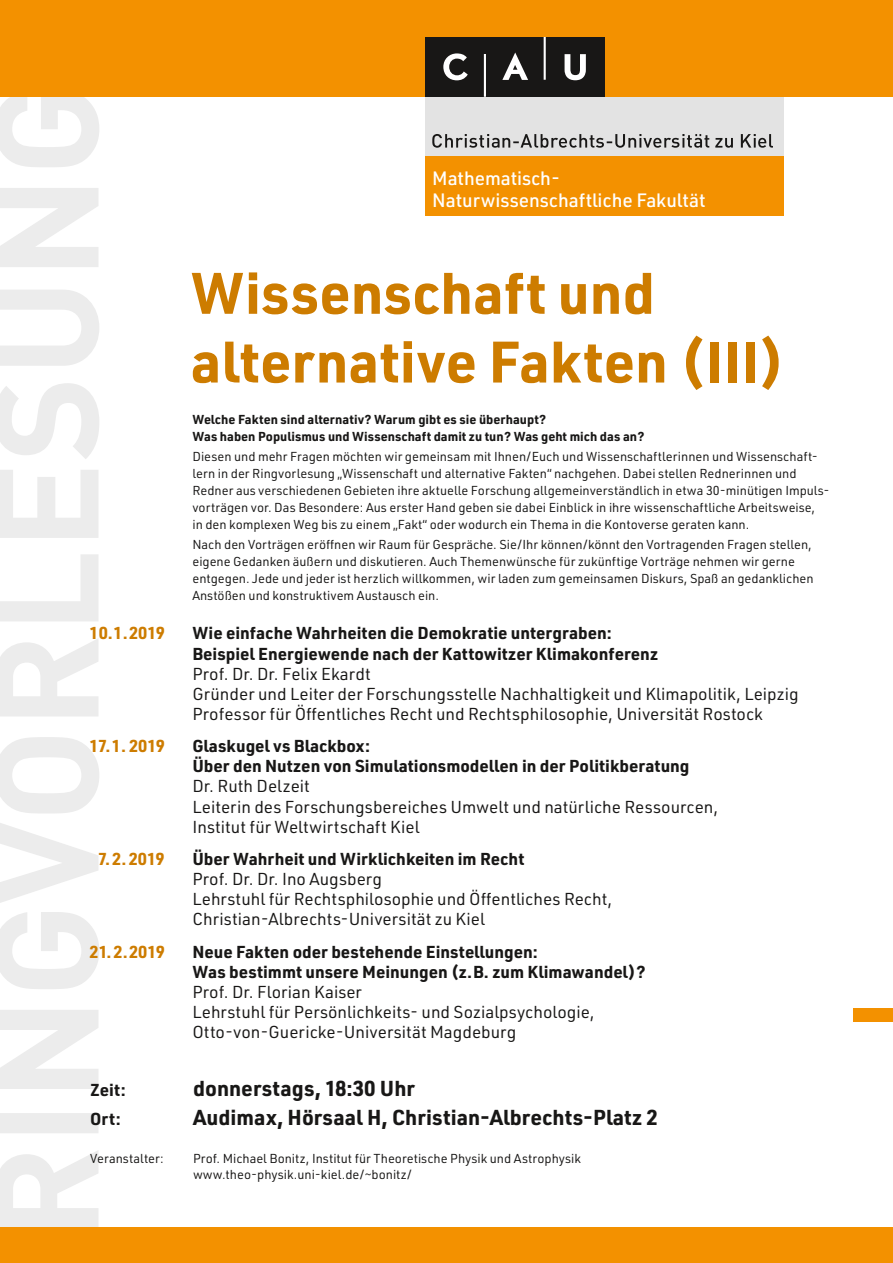
<style>
.page{position:relative;width:893px;height:1263px;background:#fff}
.page>*{position:absolute;margin:0;border:0;box-sizing:border-box;transform-origin:0 0}
.t1{font:700 57.3px/68.7px "URWDIN";color:#cd7c00}
.t2{font:700 21.15px "URWDIN";color:#181716}
.t3{font:500 19.05px/22.6px "URWDIN";letter-spacing:-.005em;color:#fff}
.t4{font:16.95px/20.1px "URWDIN";color:#181716}
.t5{font:700 16.95px/20.1px "URWDIN";color:#181716}
.t6{font:700 16.95px "URWDIN";color:#cd7c00}
.t7{font:12.75px/17px "URWDIN";color:#181716}
.t8{font:700 12.75px/17px "URWDIN";color:#181716}
</style>
<div class="page">
<svg style="left:0;top:97px;width:99px;height:1130px"></svg>
<div style="left:0;top:0;width:893px;height:97px;background:#f39100"></div>
<div style="left:0;top:1227px;width:893px;height:36px;background:#f39100"></div>
<div style="left:425px;top:97px;width:359px;height:59px;background:#e3e3e3"></div>
<svg style="left:432px;top:134px;width:341px;height:14px"></svg>
<div style="left:425px;top:37px;width:179px;height:60px;background:#181716"></div>
<svg style="left:443px;top:53px;width:25px;height:27px"></svg>
<svg style="left:502px;top:53px;width:26px;height:27px"></svg>
<svg style="left:565px;top:54px;width:21px;height:26px"></svg>
<hr style="left:484px;top:54px;width:2px;height:43px;background:#fff">
<hr style="left:544px;top:37px;width:2px;height:43px;background:#fff">
<div style="left:425px;top:156px;width:359px;height:60px;background:#f39100"></div>
<div style="left:854px;top:1008px;width:39px;height:13px;background:#f39100"></div>
<h3 class="t3" style="left:432px;top:166px;width:275px">Mathematisch-<br>Naturwissenschaftliche Fakultät</h3>
<h1 class="t1" style="left:191px;top:256px;width:596px">Wissenschaft und alternative Fakten (III)</h1>
<p class="t8" style="left:192px;top:410px;width:454px">Welche Fakten sind alternativ? Warum gibt es sie überhaupt?<br>Was haben Populismus und Wissenschaft damit zu tun? Was geht mich das an?</p>
<p class="t7" style="left:192px;top:448px;width:638px">Diesen und mehr Fragen möchten wir gemeinsam mit Ihnen/Euch und Wissenschaftlerinnen und Wissenschaft&shy;lern in der Ringvorlesung „Wissenschaft und alternative Fakten“ nachgehen. Dabei stellen Rednerinnen und Redner aus verschiedenen Gebieten ihre aktuelle Forschung allgemeinverständlich in etwa 30-minütigen Impuls&shy;vorträgen vor. Das Besondere: Aus erster Hand geben sie dabei Einblick in ihre wissenschaftliche Arbeitsweise,<br>in den komplexen Weg bis zu einem „Fakt“ oder wodurch ein Thema in die Kontoverse geraten kann.</p>
<p class="t7" style="left:192px;top:535px;width:623px">Nach den Vorträgen eröffnen wir Raum für Gespräche. Sie/Ihr können/könnt den Vortragenden Fragen stellen, eigene Gedanken äußern und diskutieren. Auch Themenwünsche für zukünftige Vorträge nehmen wir gerne entgegen. Jede und jeder ist herzlich willkommen, wir laden zum gemeinsamen Diskurs, Spaß an gedanklichen Anstößen und konstruktivem Austausch ein.</p>
<h3 class="t6" style="left:90px;top:622px;width:77px">10.1.2019</h3>
<h3 class="t5" style="left:192px;top:622px;width:467px">Wie einfache Wahrheiten die Demokratie untergraben:<br>Beispiel Energiewende nach der Kattowitzer Klimakonferenz</h3>
<h3 class="t4" style="left:192px;top:663px;width:608px">Prof. Dr. Dr. Felix Ekardt<br>Gründer und Leiter der Forschungsstelle Nachhaltigkeit und Klimapolitik, Leipzig<br>Professor für Öffentliches Recht und Rechtsphilosophie, Universität Rostock</h3>
<h3 class="t6" style="left:90px;top:734px;width:77px">17.1. 2019</h3>
<h3 class="t5" style="left:192px;top:735px;width:499px">Glaskugel vs Blackbox:<br>Über den Nutzen von Simulationsmodellen in der Politikberatung</h3>
<h3 class="t4" style="left:192px;top:776px;width:527px">Dr. Ruth Delzeit<br>Leiterin des Forschungsbereiches Umwelt und natürliche Ressourcen,<br>Institut für Weltwirtschaft Kiel</h3>
<h3 class="t6" style="left:98px;top:847px;width:68px">7. 2. 2019</h3>
<h3 class="t5" style="left:192px;top:848px;width:333px">Über Wahrheit und Wirklichkeiten im Recht</h3>
<h3 class="t4" style="left:192px;top:868px;width:421px">Prof. Dr. Dr. Ino Augsberg<br>Lehrstuhl für Rechtsphilosophie und Öffentliches Recht,<br>Christian-Albrechts-Universität zu Kiel</h3>
<h3 class="t6" style="left:90px;top:940px;width:77px">21. 2.2019</h3>
<h3 class="t5" style="left:192px;top:941px;width:454px">Neue Fakten oder bestehende Einstellungen:<br>Was bestimmt unsere Meinungen (z.B. zum Klimawandel)?</h3>
<h3 class="t4" style="left:192px;top:981px;width:404px">Prof. Dr. Florian Kaiser<br>Lehrstuhl für Persönlichkeits- und Sozialpsychologie,<br>Otto-von-Guericke-Universität Magdeburg</h3>
<h3 class="t5" style="left:90px;top:1079px;width:37px">Zeit:</h3>
<h2 class="t2" style="left:193px;top:1074px;width:223px">donnerstags, 18:30 Uhr</h2>
<h3 class="t5" style="left:90px;top:1108px;width:32px">Ort:</h3>
<h2 class="t2" style="left:193px;top:1103px;width:466px">Audimax, Hörsaal H, Christian-Albrechts-Platz 2</h2>
<p class="t7" style="left:90px;top:1149px;width:75px">Veranstalter:</p>
<p class="t7" style="left:193px;top:1149px;width:389px">Prof. Michael Bonitz, Institut für Theoretische Physik und Astrophysik www.theo-physik.uni-kiel.de/~bonitz/</p>
</div>
